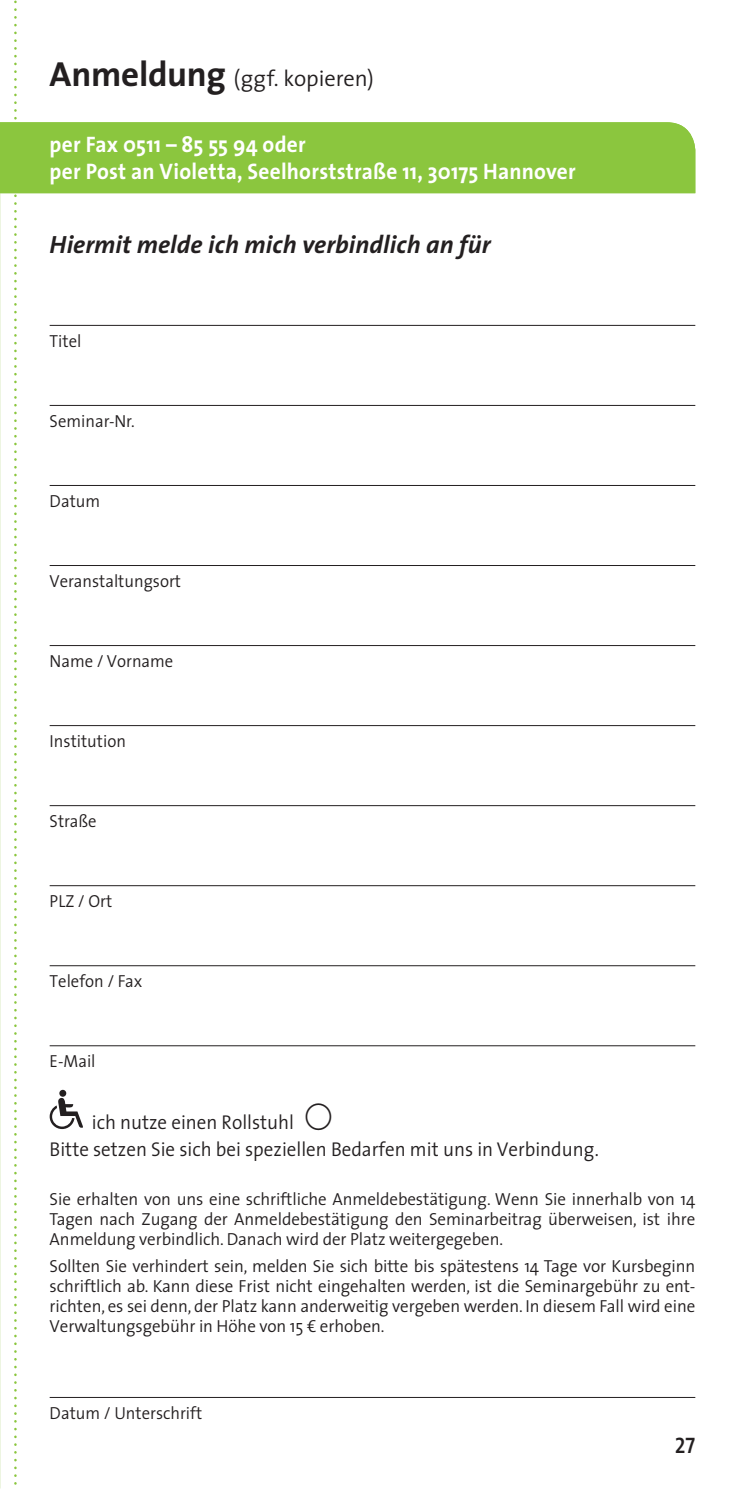
<style>
.page{position:relative;width:745px;height:1489px;background:#fff}
.page>*{position:absolute;margin:0;border:0;box-sizing:border-box;transform-origin:0 0}
.t1{font:italic 700 25px "The Sans";color:#231f20}
.t2{font:700 22.5px/27px "The Sans";letter-spacing:.01em;color:#fff;scale:.95 1}
.t3{font:300 22.5px "The Sans";letter-spacing:-.005em;color:#231f20}
.t4{font:22.5px "The Sans Semi Bold Caps";color:#231f20;scale:.95 1}
.t5{font:300 20px/27.2px "The Sans";color:#231f20;scale:.95 1}
.t6{font:300 17.5px/20px "The Sans";letter-spacing:-.005em;color:#231f20;text-align:justify}
.t7{font:300 17.5px "The Sans";letter-spacing:-.005em;color:#231f20;scale:.95 1}
.s1{font-weight:700;font-size:35px}
</style>
<div class="page">
<hr style="left:50px;top:325px;width:644px;height:1px;background:#231f20">
<hr style="left:50px;top:405px;width:644px;height:1px;background:#231f20">
<hr style="left:50px;top:485px;width:644px;height:1px;background:#231f20">
<hr style="left:50px;top:565px;width:644px;height:1px;background:#231f20">
<hr style="left:50px;top:645px;width:644px;height:1px;background:#231f20">
<hr style="left:50px;top:725px;width:644px;height:1px;background:#231f20">
<hr style="left:50px;top:805px;width:644px;height:1px;background:#231f20">
<hr style="left:50px;top:885px;width:644px;height:1px;background:#231f20">
<hr style="left:50px;top:965px;width:644px;height:1px;background:#231f20">
<hr style="left:50px;top:1045px;width:644px;height:1px;background:#231f20">
<hr style="left:50px;top:1396px;width:644px;height:1px;background:#231f20">
<svg style="left:50px;top:1089px;width:33px;height:39px"></svg>
<svg style="left:14px;top:0;width:3px;height:1485px"></svg>
<div style="left:0;top:122px;width:694px;height:71px;background:#8bc63e"></div>
<p class="t3" style="left:50px;top:60px;width:325px"><span class="s1">Anmeldung</span> (ggf. kopieren)</p>
<p class="t2" style="left:50px;top:130px;width:555px">per Fax 0511 – 85 55 94 oder<br>per Post an Violetta, Seelhorststraße 11, 30175 Hannover</p>
<h1 class="t1" style="left:50px;top:223px;width:442px">Hiermit melde ich mich verbindlich an für</h1>
<p class="t7" style="left:50px;top:326px;width:35px">Titel</p>
<p class="t7" style="left:50px;top:406px;width:91px">Seminar-Nr.</p>
<p class="t7" style="left:50px;top:486px;width:55px">Datum</p>
<p class="t7" style="left:50px;top:566px;width:140px">Veranstaltungsort</p>
<p class="t7" style="left:50px;top:646px;width:132px">Name / Vorname</p>
<p class="t7" style="left:50px;top:726px;width:82px">Institution</p>
<p class="t7" style="left:50px;top:806px;width:51px">Straße</p>
<p class="t7" style="left:50px;top:886px;width:67px">PLZ / Ort</p>
<p class="t7" style="left:50px;top:966px;width:99px">Telefon / Fax</p>
<p class="t7" style="left:50px;top:1046px;width:50px">E-Mail</p>
<p class="t5" style="left:50px;top:1107px;width:579px;text-indent:42px">ich nutze einen Rollstuhl<br>Bitte setzen Sie sich bei speziellen Bedarfen mit uns in Verbindung.</p>
<p class="t6" style="left:50px;top:1188px;width:646px">Sie erhalten von uns eine schriftliche Anmeldebestätigung. Wenn Sie innerhalb von 14<br>Tagen nach Zugang der Anmeldebestätigung den Seminarbeitrag überweisen, ist ihre Anmeldung verbindlich. Danach wird der Platz weitergegeben.</p>
<p class="t6" style="left:50px;top:1255px;width:646px">Sollten Sie verhindert sein, melden Sie sich bitte bis spätestens 14 Tage vor Kursbeginn schriftlich ab. Kann diese Frist nicht eingehalten werden, ist die Seminargebühr zu ent&shy;richten, es sei denn, der Platz kann anderweitig vergeben werden. In diesem Fall wird eine Verwaltungsgebühr in Höhe von 15 € erhoben.</p>
<p class="t7" style="left:50px;top:1398px;width:162px">Datum / Unterschrift</p>
<p class="t4" style="left:674px;top:1426px;width:23px">27</p>
</div>
